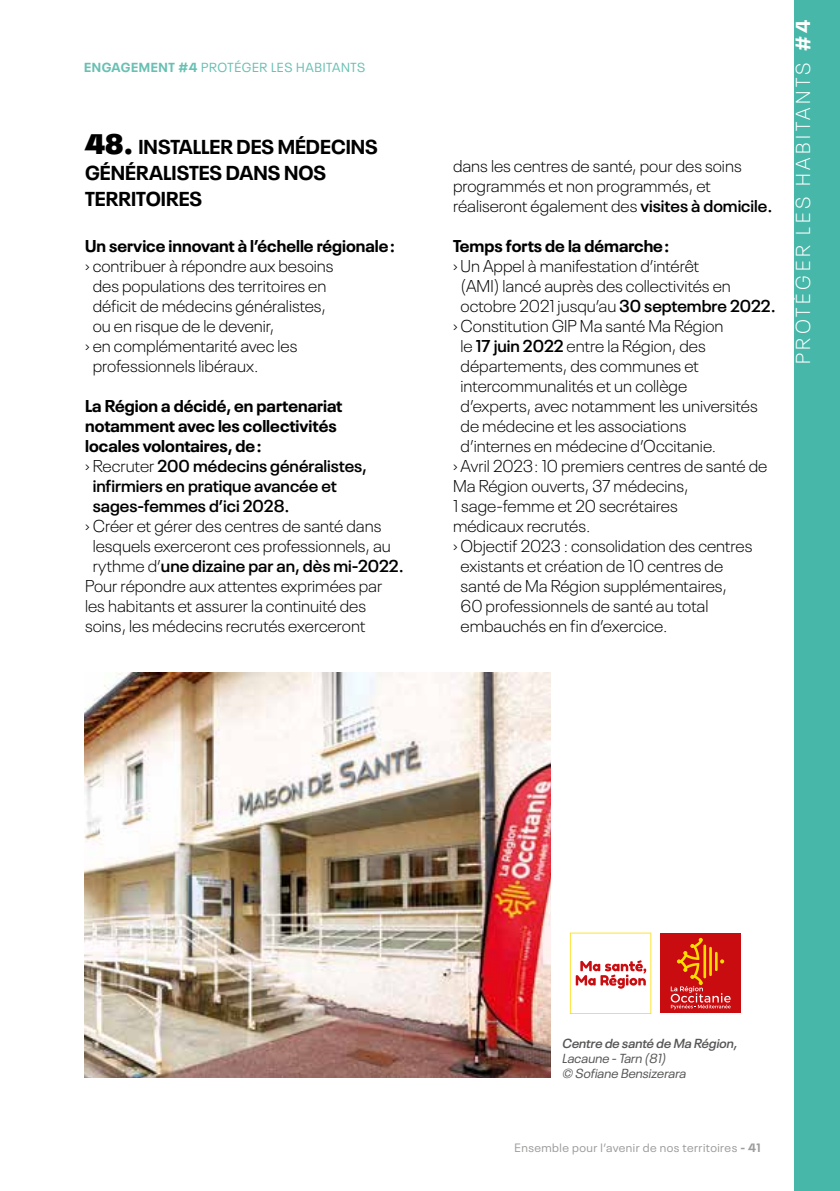
<style>
.page{position:relative;width:840px;height:1191px;background:#fff}
.page>*{position:absolute;margin:0;border:0;box-sizing:border-box;transform-origin:0 0}
.t1{font:700 20px/26px "Neue Plak";color:#000}
.t2{font:300 20px "Neue Plak";letter-spacing:.18em;color:#fff}
.t3{font:300 17px/20px "Neue Plak";color:#000}
.t4{font:700 17px "Neue Plak";color:#000}
.t5{font:600 17px "Neue Plak";color:#000}
.t6{font:italic 13px/15px "Neue Plak";color:#575756}
.t7{font:13px "Neue Plak";letter-spacing:.05em;color:#68c0b3}
.t8{font:italic 600 13px "Neue Plak";color:#575756}
.t9{font:12px "Neue Plak";letter-spacing:.04em;color:#9d9d9c}
.s1{font-weight:700}
.s2{font-weight:900;font-size:28px}
.s3{font-weight:300}
.s4{font-weight:600}
</style>
<div class="page">
<div style="left:794px;top:0;width:45px;height:1191px;background:#46b7a8"></div>
<img style="left:84px;top:672px;width:466px;height:405px">
<div style="left:660px;top:933px;width:80px;height:80px;background:#c90c0f"></div>
<svg style="left:670px;top:937px;width:60px;height:72px"></svg>
<svg style="left:569px;top:932px;width:82px;height:82px"></svg>
<p class="t7" style="left:84px;top:57px;width:282px"><span class="s1">ENGAGEMENT #4</span> PROTÉGER LES HABITANTS</p>
<p class="t1" style="left:85px;top:131px;width:294px"><span class="s2">48.</span> INSTALLER DES MÉDECINS<br>GÉNÉRALISTES DANS NOS<br>TERRITOIRES</p>
<p class="t4" style="left:85px;top:232px;width:311px">Un service innovant à l’échelle régionale :</p>
<p class="t3" style="left:85px;top:254px;width:250px">› contribuer à répondre aux besoins</p>
<p class="t3" style="left:93px;top:274px;width:235px">des populations des territoires en</p>
<p class="t3" style="left:93px;top:294px;width:235px">déficit de médecins généralistes,</p>
<p class="t3" style="left:93px;top:314px;width:183px">ou en risque de le devenir,</p>
<p class="t3" style="left:85px;top:334px;width:213px">› en complémentarité avec les</p>
<p class="t3" style="left:93px;top:354px;width:167px">professionnels libéraux.</p>
<p class="t4" style="left:85px;top:392px;width:259px">La Région a décidé, en partenariat</p>
<p class="t4" style="left:85px;top:412px;width:253px">notamment avec les collectivités</p>
<p class="t4" style="left:85px;top:432px;width:178px">locales volontaires, de :</p>
<p class="t5" style="left:85px;top:452px;width:283px"><span class="s3">› Recruter</span> 200 médecins généralistes,</p>
<p class="t5" style="left:93px;top:472px;width:245px">infirmiers en pratique avancée et</p>
<p class="t5" style="left:93px;top:492px;width:198px">sages-femmes d’ici 2028.</p>
<p class="t3" style="left:85px;top:514px;width:297px">› Créer et gérer des centres de santé dans</p>
<p class="t3" style="left:93px;top:534px;width:299px">lesquels exerceront ces professionnels, au</p>
<p class="t5" style="left:93px;top:552px;width:312px"><span class="s3">rythme d’</span>une dizaine par an, dès mi-2022.</p>
<p class="t3" style="left:85px;top:574px;width:298px">Pour répondre aux attentes exprimées par</p>
<p class="t3" style="left:85px;top:594px;width:282px">les habitants et assurer la continuité des</p>
<p class="t3" style="left:85px;top:614px;width:282px">soins, les médecins recrutés exerceront</p>
<p class="t3" style="left:453px;top:155px;width:321px">dans les centres de santé, pour des soins programmés et non programmés, et réaliseront également des <span class="s4">visites à domicile.</span></p>
<p class="t4" style="left:453px;top:232px;width:218px">Temps forts de la démarche :</p>
<p class="t3" style="left:453px;top:254px;width:248px">› Un Appel à manifestation d’intérêt</p>
<p class="t3" style="left:460px;top:274px;width:271px">(AMI) lancé auprès des collectivités en</p>
<p class="t3" style="left:460px;top:294px;width:316px">octobre 2021 jusqu’au <span class="s4">30 septembre 2022.</span></p>
<p class="t3" style="left:453px;top:314px;width:272px">› Constitution GIP Ma santé Ma Région</p>
<p class="t3" style="left:460px;top:334px;width:246px">le <span class="s4">17 juin 2022</span> entre la Région, des</p>
<p class="t3" style="left:460px;top:354px;width:240px">départements, des communes et</p>
<p class="t3" style="left:460px;top:374px;width:228px">intercommunalités et un collège</p>
<p class="t3" style="left:460px;top:394px;width:298px">d’experts, avec notamment les universités</p>
<p class="t3" style="left:460px;top:414px;width:227px">de médecine et les associations</p>
<p class="t3" style="left:460px;top:434px;width:257px">d’internes en médecine d’Occitanie.</p>
<p class="t3" style="left:453px;top:454px;width:315px">› Avril 2023 : 10 premiers centres de santé de</p>
<p class="t3" style="left:453px;top:474px;width:237px">Ma Région ouverts, 37 médecins,</p>
<p class="t3" style="left:453px;top:494px;width:226px">1 sage-femme et 20 secrétaires</p>
<p class="t3" style="left:453px;top:514px;width:139px">médicaux recrutés.</p>
<p class="t3" style="left:453px;top:534px;width:301px">› Objectif 2023 : consolidation des centres</p>
<p class="t3" style="left:460px;top:554px;width:264px">existants et création de 10 centres de</p>
<p class="t3" style="left:460px;top:574px;width:268px">santé de Ma Région supplémentaires,</p>
<p class="t3" style="left:460px;top:594px;width:249px">60 professionnels de santé au total</p>
<p class="t3" style="left:460px;top:614px;width:208px">embauchés en fin d’exercice.</p>
<p class="t2" style="left:787px;top:364px;width:346px;rotate:-90deg">PROTÉGER LES HABITANTS <span class="s1">#4</span></p>
<p class="t8" style="left:561px;top:1032px;width:180px">Centre de santé de Ma Région,</p>
<p class="t6" style="left:561px;top:1049px;width:128px">Lacaune -Tarn (81)<br>© Sofiane Bensizerara</p>
<p class="t9" style="left:514px;top:1139px;width:247px">Ensemble pour l’avenir de nos territoires <span class="s1">- 41</span></p>
</div>
